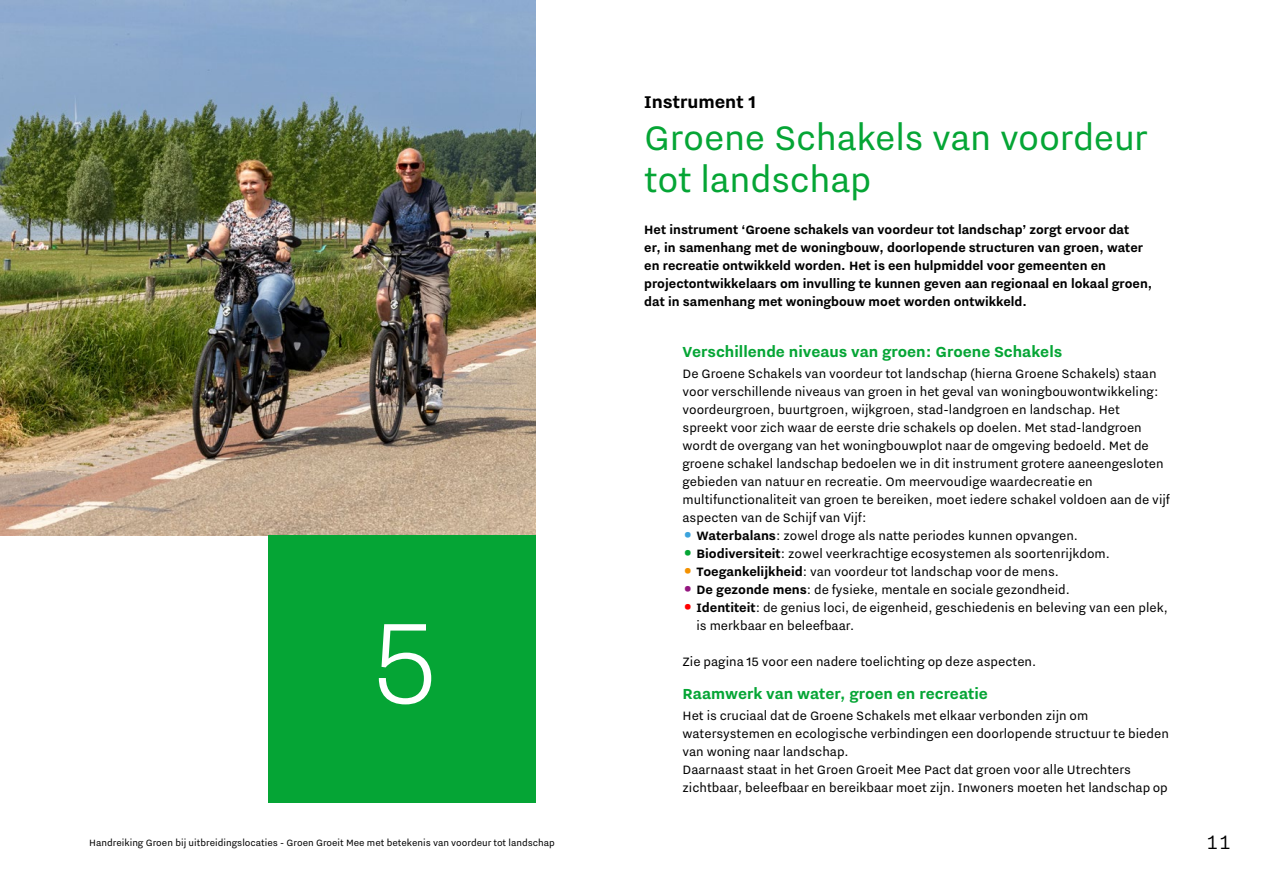
<style>
.page{position:relative;width:1263px;height:893px;background:#fff}
.page>*{position:absolute;margin:0;border:0;box-sizing:border-box;transform-origin:0 0}
.H1-plat_kop{font:300 141.3px "Nitti Utrecht";color:#fff}
.H2-kop{font:42px/42px "Nitti Grotesk";letter-spacing:-.01em;color:#05a535}
.t1{font:300 24px "Nitti Utrecht";color:#000}
.H2-kop-2{font:700 21px "Nitti Grotesk";color:#000}
.H2-paragraafkop_2{font:700 18px "Nitti Utrecht";color:#05a535}
.plat{font:15px/18px "Nitti Utrecht";color:#000}
.Intro{font:700 15px/18px "Nitti Utrecht";color:#000}
.t2{font:11.25px "Nitti Utrecht Regular 2";color:#000}
.s1{color:#fff}
.s2{font-family:"Nitti";font-weight:700;font-size:18px;color:#3ca3dc}
.s3{font-weight:700}
.s4{font-family:"Nitti";font-weight:700;font-size:18px;color:#05a535}
.s5{font-family:"Nitti";font-weight:700;font-size:18px;color:#f39100}
.s6{font-family:"Nitti";font-weight:700;font-size:18px;color:#941680}
.s7{font-family:"Nitti";font-weight:700;font-size:18px;color:#f00}
</style>
<div class="page">
<img style="left:0;top:0;width:536px;height:536px">
<div style="left:269px;top:536px;width:267px;height:267px;background:#05a535"></div>
<h1 class="H1-plat_kop" style="left:365px;top:588px;width:75px">5</h1>
<h2 class="H2-kop-2" style="left:644px;top:90px;width:120px">Instrument 1<span class="s1">:</span></h2>
<h2 class="H2-kop" style="left:644px;top:116px;width:505px">Groene Schakels van voordeur tot landschap</h2>
<p class="Intro" style="left:644px;top:220px;width:510px">Het instrument ‘Groene schakels van voordeur tot landschap’ zorgt ervoor dat<br>er, in samenhang met de woningbouw, doorlopende structuren van groen, water en recreatie ontwikkeld worden. Het is een hulpmiddel voor gemeenten en projectontwikkelaars om invulling te kunnen geven aan regionaal en lokaal groen, dat in samenhang met woningbouw moet worden ontwikkeld.</p>
<h3 class="H2-paragraafkop_2" style="left:682px;top:342px;width:381px">Verschillende niveaus van groen: Groene Schakels</h3>
<p class="plat" style="left:682px;top:364px;width:489px">De Groene Schakels van voordeur tot landschap (hierna Groene Schakels) staan voor verschillende niveaus van groen in het geval van woningbouwontwikkeling: voordeurgroen, buurtgroen, wijkgroen, stad-landgroen en landschap. Het<br>spreekt voor zich waar de eerste drie schakels op doelen. Met stad-landgroen wordt de overgang van het woningbouwplot naar de omgeving bedoeld. Met de groene schakel landschap bedoelen we in dit instrument grotere aaneengesloten gebieden van natuur en recreatie. Om meervoudige waardecreatie en multifunctionaliteit van groen te bereiken, moet iedere schakel voldoen aan de vijf aspecten van de Schijf van Vijf:</p>
<p class="plat" style="left:682px;top:526px;width:397px"><span class="s2">•</span> <span class="s3">Waterbalans</span>: zowel droge als natte periodes kunnen opvangen.</p>
<p class="plat" style="left:682px;top:544px;width:429px"><span class="s4">•</span> <span class="s3">Biodiversiteit</span>: zowel veerkrachtige ecosystemen als soortenrijkdom.</p>
<p class="plat" style="left:682px;top:562px;width:378px"><span class="s5">•</span> <span class="s3">Toegankelijkheid</span>: van voordeur tot landschap voor de mens.</p>
<p class="plat" style="left:682px;top:580px;width:389px"><span class="s6">•</span> <span class="s3">De gezonde mens</span>: de fysieke, mentale en sociale gezondheid.</p>
<p class="plat" style="left:696px;top:598px;width:473px;text-indent:-14px"><span class="s7">•</span> <span class="s3">Identiteit</span>: de genius loci, de eigenheid, geschiedenis en beleving van een plek, is merkbaar en beleefbaar.</p>
<p class="plat" style="left:682px;top:652px;width:355px">Zie pagina 15 voor een nadere toelichting op deze aspecten.</p>
<h3 class="H2-paragraafkop_2" style="left:682px;top:684px;width:307px">Raamwerk van water, groen en recreatie</h3>
<p class="plat" style="left:682px;top:706px;width:488px">Het is cruciaal dat de Groene Schakels met elkaar verbonden zijn om watersystemen en ecologische verbindingen een doorlopende structuur te bieden van woning naar landschap.</p>
<p class="plat" style="left:682px;top:760px;width:487px">Daarnaast staat in het Groen Groeit Mee Pact dat groen voor alle Utrechters zichtbaar, beleefbaar en bereikbaar moet zijn. Inwoners moeten het landschap op</p>
<p class="t2" style="left:89px;top:837px;width:467px">Handreiking Groen bij uitbreidingslocaties - Groen Groeit Mee met betekenis van voordeur tot landschap</p>
<h3 class="t1" style="left:1206px;top:829px;width:26px">11</h3>
</div>
